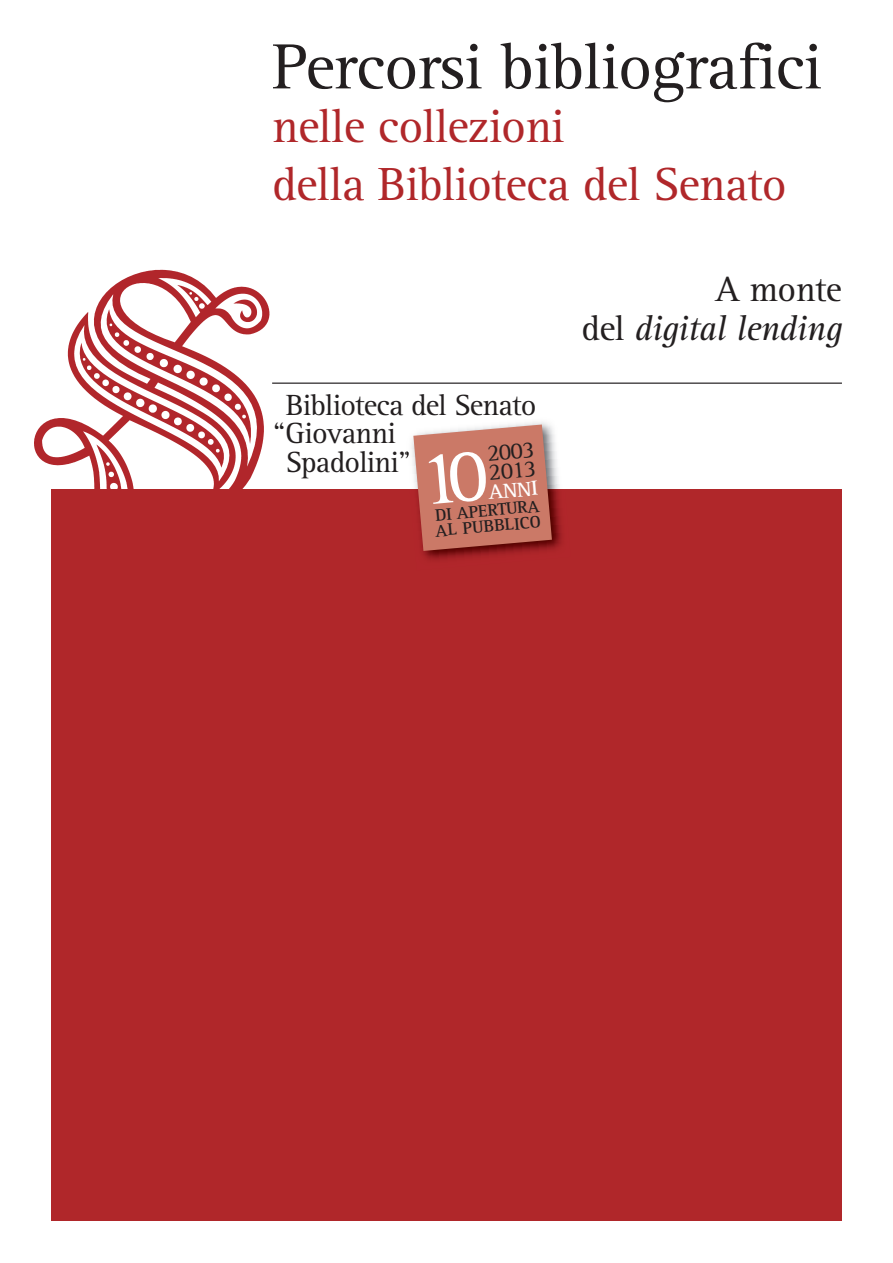
<style>
.page{position:relative;width:893px;height:1263px;background:#fff}
.page>*{position:absolute;margin:0;border:0;box-sizing:border-box;transform-origin:0 0}
.t1{font:66px "Rotis Serif";letter-spacing:-.015em;color:#231f20}
.t2{font:48px/57.6px "Rotis Serif";letter-spacing:-.015em;color:#b0272a}
.t3{font:italic 36px/39px "Rotis Serif";letter-spacing:-.015em;color:#231f20;text-align:right}
.t4{font:30.15px "Rotis Serif";letter-spacing:-.025em;color:#231f20}
.t5{font:24.15px/19px "Rotis Serif Std";color:#231f20}
.t6{font:700 21px "Rotis Serif Std";color:#fff}
.t7{font:700 17.25px/15.9px "Rotis Serif Std";color:#231f20}
.s1{font-style:normal}
</style>
<div class="page">
<div style="left:51px;top:489px;width:791px;height:731px;background:#b0272a"></div>
<img style="left:34px;top:269px;width:236px;height:220px">
<img style="left:524px;top:422px;width:35px;height:67px">
<img style="left:423px;top:489px;width:139px;height:71px">
<hr style="left:272px;top:383px;width:570px;height:1px;background:#231f20">
<svg style="left:406px;top:424px;width:146px;height:127px;background:#c87a6c"></svg>
<h1 class="t1" style="left:272px;top:44px;width:551px">Percorsi bibliografici</h1>
<p class="t2" style="left:272px;top:102px;width:516px">nelle collezioni<br>della Biblioteca del Senato</p>
<p class="t4" style="left:286px;top:395px;width:252px">Biblioteca del Senato</p>
<p class="t4" style="left:274px;top:423px;width:124px">“Giovanni</p>
<p class="t4" style="left:286px;top:452px;width:126px">Spadolini”</p>
<p class="t5" style="left:486px;top:446px;width:49px;rotate:-5deg">2003<br>2013</p>
<p class="t6" style="left:488px;top:485px;width:51px;rotate:-5deg">ANNI</p>
<p class="t7" style="left:433px;top:509px;width:107px;rotate:-5deg">DI APERTURA<br>AL PUBBLICO</p>
<p class="t3" style="left:581px;top:274px;width:262px"><span class="s1">A monte<br>del</span> digital lending</p>
</div>
